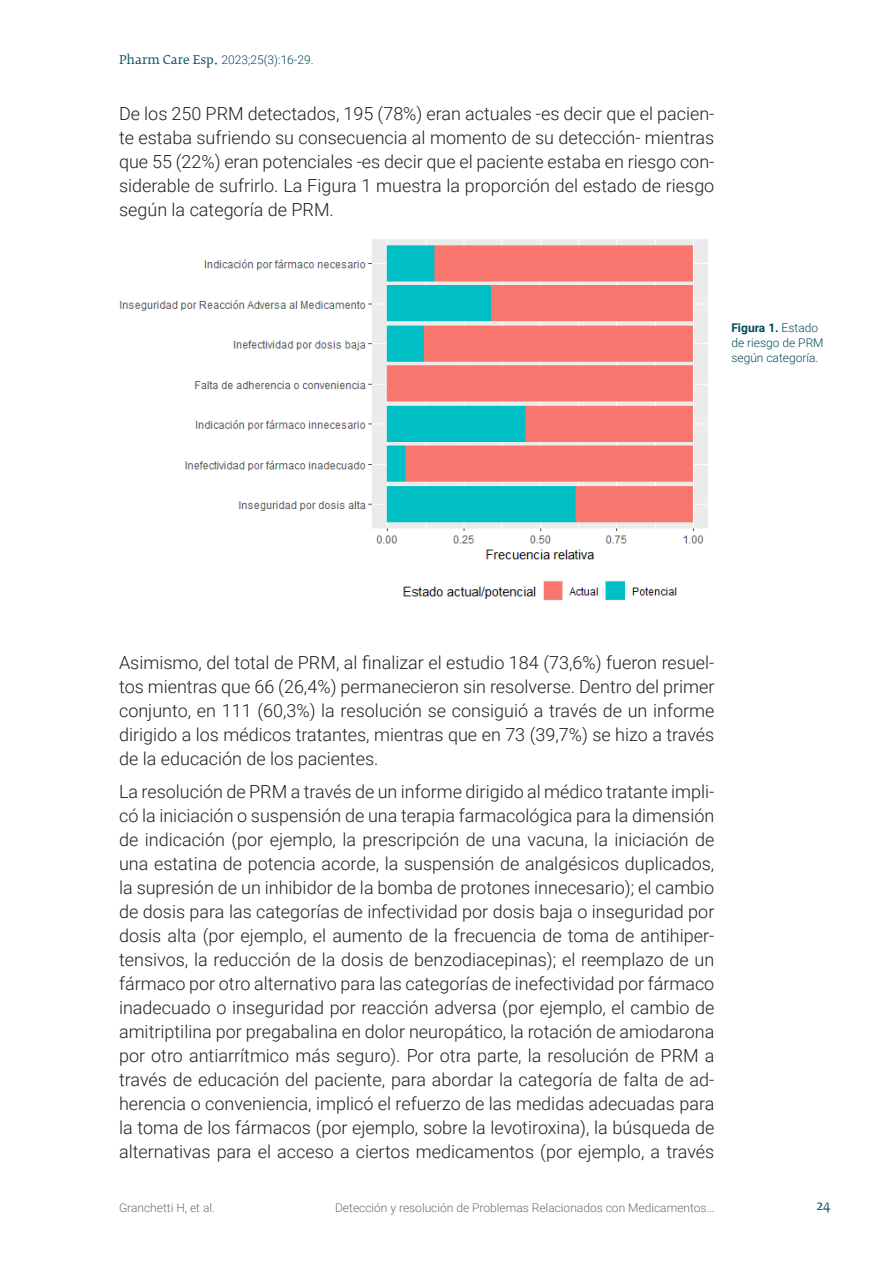
<style>
.page{position:relative;width:893px;height:1263px;background:#fff}
.page>*{position:absolute;margin:0;border:0;box-sizing:border-box;transform-origin:0 0}
.t1{font:300 18px/24px "Roboto";color:#231f20;text-align:justify}
.t2{font:13.5px "Fedra Serif B Pro";color:#004a5e}
.t3{font:300 12px "Roboto";color:#6c6d70}
.sps_figur_titulo{font:300 12px/15px "Roboto";color:#004a5e}
.s1{font-family:"Fedra Serif B Pro";font-weight:400}
.s2{font-weight:700}
</style>
<div class="page">
<img style="left:119px;top:239px;width:589px;height:362px">
<p class="sps_figur_titulo" style="left:119px;top:52px;width:196px"><span class="s1">Pharm Care Esp.</span> 2023;25(3):16-29.</p>
<p class="t1" style="left:119px;top:101px;width:597px">De los 250 PRM detectados, 195 (78%) eran actuales -es decir que el pacien&shy;te estaba sufriendo su consecuencia al momento de su detección- mientras que 55 (22%) eran potenciales -es decir que el paciente estaba en riesgo con&shy;siderable de sufrirlo. La Figura 1 muestra la proporción del estado de riesgo según la categoría de PRM.</p>
<p class="sps_figur_titulo" style="left:731px;top:320px;width:94px"><span class="s2">Figura 1.</span> Estado de riesgo de PRM según categoría.</p>
<p class="t1" style="left:119px;top:650px;width:597px">Asimismo, del total de PRM, al finalizar el estudio 184 (73,6%) fueron resuel&shy;tos mientras que 66 (26,4%) permanecieron sin resolverse. Dentro del primer conjunto, en 111 (60,3%) la resolución se consiguió a través de un informe dirigido a los médicos tratantes, mientras que en 73 (39,7%) se hizo a través de la educación de los pacientes.</p>
<p class="t1" style="left:119px;top:779px;width:597px">La resolución de PRM a través de un informe dirigido al médico tratante impli&shy;có la iniciación o suspensión de una terapia farmacológica para la dimensión de indicación (por ejemplo, la prescripción de una vacuna, la iniciación de una estatina de potencia acorde, la suspensión de analgésicos duplicados, la supresión de un inhibidor de la bomba de protones innecesario); el cambio de dosis para las categorías de infectividad por dosis baja o inseguridad por dosis alta (por ejemplo, el aumento de la frecuencia de toma de antihiper&shy;tensivos, la reducción de la dosis de benzodiacepinas); el reemplazo de un fármaco por otro alternativo para las categorías de inefectividad por fármaco inadecuado o inseguridad por reacción adversa (por ejemplo, el cambio de amitriptilina por pregabalina en dolor neuropático, la rotación de amiodarona por otro antiarrítmico más seguro). Por otra parte, la resolución de PRM a través de educación del paciente, para abordar la categoría de falta de ad&shy;herencia o conveniencia, implicó el refuerzo de las medidas adecuadas para la toma de los fármacos (por ejemplo, sobre la levotiroxina), la búsqueda de alternativas para el acceso a ciertos medicamentos (por ejemplo, a través</p>
<p class="t3" style="left:119px;top:1200px;width:97px">Granchetti H, et al.</p>
<p class="t3" style="left:335px;top:1200px;width:381px">Detección y resolución de Problemas Relacionados con Medicamentos…</p>
<p class="t2" style="left:816px;top:1196px;width:16px">24</p>
</div>
